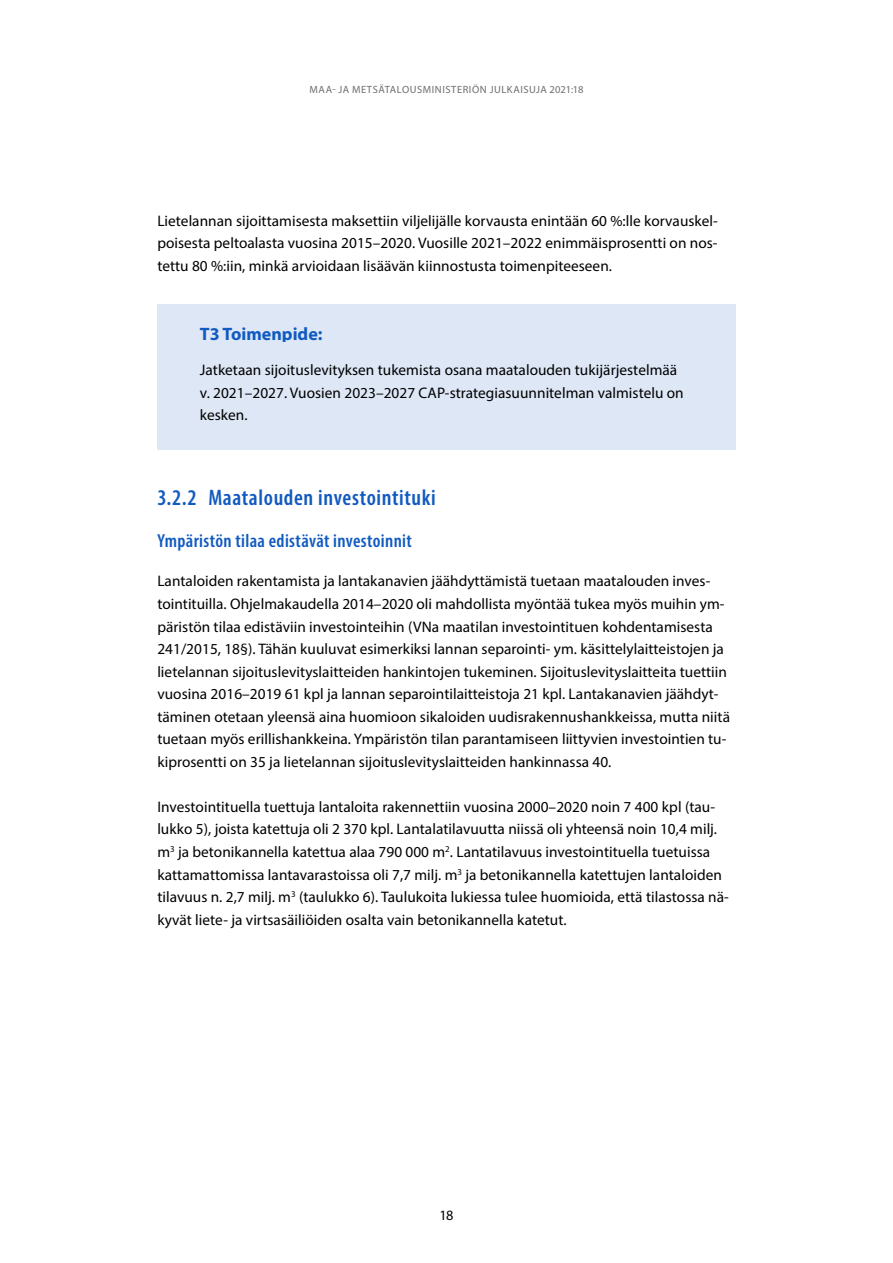
<style>
.page{position:relative;width:893px;height:1263px;background:#fff}
.page>*{position:absolute;margin:0;border:0;box-sizing:border-box;transform-origin:0 0}
.Otsikko_3{font:600 condensed 22.5px "Myriad Pro";letter-spacing:.03em;color:#115ac0}
.Otsikko_ei_numeroitu{font:600 condensed 18.9px "Myriad Pro";letter-spacing:.02em;color:#115ac0}
.laatikko-otsikko{font:700 18px "Myriad Pro";color:#115ac0}
._01_Leipä{font:15.3px/22.5px "Myriad Pro";letter-spacing:.005em;color:#000}
.Laatikkoteksti{font:15.3px/22.5px "Myriad Pro";letter-spacing:.005em;color:#000}
.t1{font:14.25px "Myriad Pro";color:#000}
.t2{font:10.5px "Myriad Pro";letter-spacing:.015em;color:#6e6e6d}
</style>
<div class="page">
<div style="left:157px;top:305px;width:579px;height:52px;background:#dee7f6"></div>
<div style="left:157px;top:342px;width:579px;height:107px;background:#dee7f6"></div>
<p class="t2" style="left:310px;top:83px;width:50px">Maa- jamets</p>
<p class="t2" style="left:378px;top:83px;width:14px">ätalousministeri</p>
<p class="t2" style="left:472px;top:83px;width:25px">ön julkaisuja</p>
<p class="t2" style="left:550px;top:83px;width:35px">2021:18</p>
<p class="_01_Leipä" style="left:157px;top:209px;width:562px;text-align:justify">Lietelannan sijoittamisesta maksettiin viljelijälle korvausta enintään 60 %:lle korvauskel&shy;poisesta peltoalasta vuosina 2015–2020. Vuosille 2021–2022 enimmäisprosentti on nos&shy;tettu 80 %:iin, minkä arvioidaan lisäävän kiinnostusta toimenpiteeseen.</p>
<p class="laatikko-otsikko" style="left:200px;top:322px;width:124px">T3 Toimenpide:</p>
<p class="Laatikkoteksti" style="left:200px;top:358px;width:485px">Jatketaan sijoituslevityksen tukemista osana maatalouden tukijärjestelmää v. 2021–2027. Vuosien 2023–2027 CAP-strategiasuunnitelman valmistelu on kesken.</p>
<h3 class="Otsikko_3" style="left:157px;top:484px;width:280px">3.2.2 Maatalouden investointituki</h3>
<p class="Otsikko_ei_numeroitu" style="left:157px;top:529px;width:256px">Ympäristön tilaa edistävät investoinnit</p>
<p class="_01_Leipä" style="left:157px;top:570px;width:574px">Lantaloiden rakentamista ja lantakanavien jäähdyttämistä tuetaan maatalouden inves&shy;tointituilla. Ohjelmakaudella 2014–2020 oli mahdollista myöntää tukea myös muihin ym&shy;päristön tilaa edistäviin investointeihin (VNa maatilan investointituen kohdentamisesta 241/2015, 18§). Tähän kuuluvat esimerkiksi lannan separointi- ym. käsittelylaitteistojen ja lietelannan sijoituslevityslaitteiden hankintojen tukeminen. Sijoituslevityslaitteita tuettiin vuosina 2016–2019 61 kpl ja lannan separointilaitteistoja 21 kpl. Lantakanavien jäähdyt&shy;täminen otetaan yleensä aina huomioon sikaloiden uudisrakennushankkeissa, mutta niitä tuetaan myös erillishankkeina. Ympäristön tilan parantamiseen liittyvien investointien tu&shy;kiprosentti on 35 ja lietelannan sijoituslevityslaitteiden hankinnassa 40.</p>
<p class="_01_Leipä" style="left:157px;top:795px;width:573px">Investointituella tuettuja lantaloita rakennettiin vuosina 2000–2020 noin 7 400 kpl (tau&shy;lukko 5), joista katettuja oli 2 370 kpl. Lantalatilavuutta niissä oli yhteensä noin 10,4 milj. m<sup>3</sup> ja betonikannella katettua alaa 790 000 m<sup>2</sup>. Lantatilavuus investointituella tuetuissa kattamattomissa lantavarastoissa oli 7,7 milj. m<sup>3</sup> ja betonikannella katettujen lantaloiden tilavuus n. 2,7 milj. m<sup>3</sup> (taulukko 6). Taulukoita lukiessa tulee huomioida, että tilastossa nä&shy;kyvät liete- ja virtsasäiliöiden osalta vain betonikannella katetut.</p>
<p class="t1" style="left:439px;top:1206px;width:16px">18</p>
</div>
